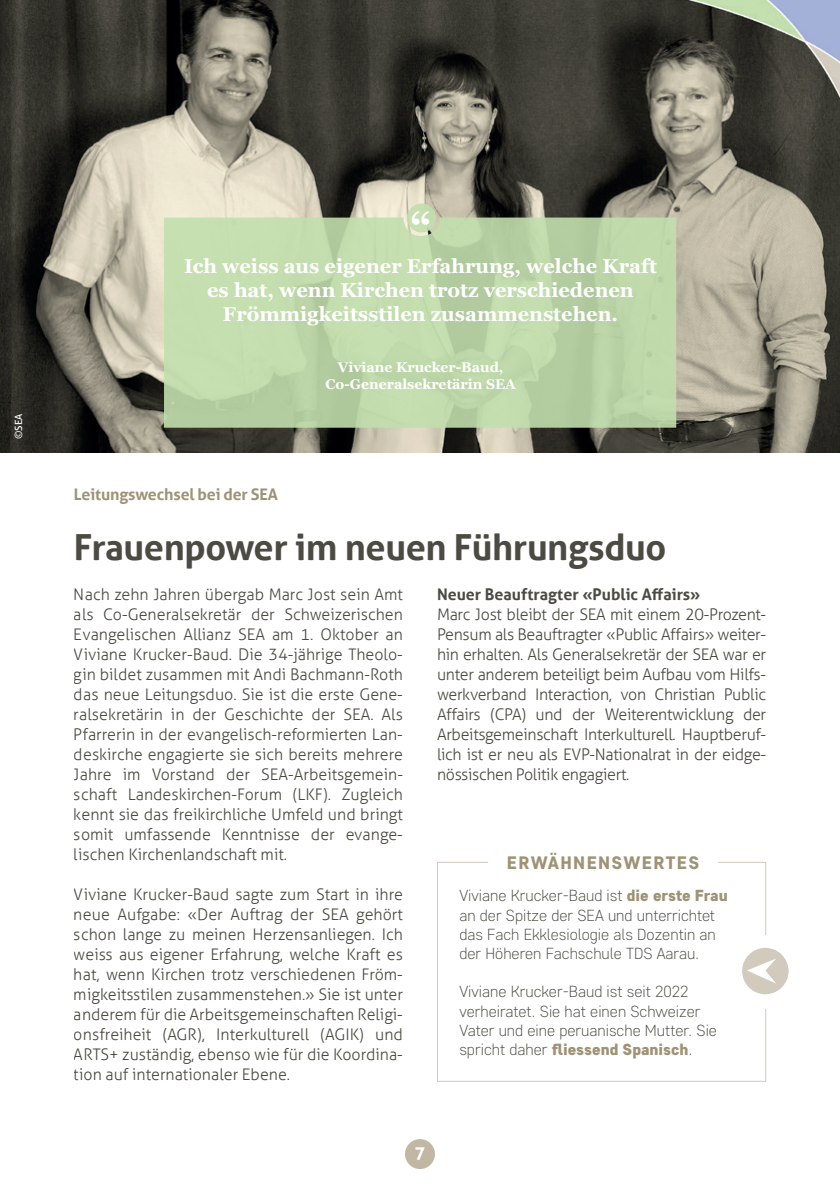
<style>
.page{position:relative;width:840px;height:1191px;background:#fff}
.page>*{position:absolute;margin:0;border:0;box-sizing:border-box;transform-origin:0 0}
.t1{font:700 40px "Georgia";color:#fff}
.t2{font:700 36px "Aller";letter-spacing:-.01em;color:#4c4b43}
.t3{font:700 20px/24px "Georgia";color:#fff;text-align:center}
.t4{font:800 18px "Core Sans D65";letter-spacing:.075em;color:#9f9376}
.t5{font:700 18px "Aller";color:#fff}
.t6{font:300 16px/20px "Aller";color:#4c4b43;text-align:justify}
.t7{font:300 16px/19.2px "Core Sans D25";color:#4c4b43}
.t8{font:700 16px "Aller";color:#4c4b43}
.t9{font:900 16px "Core Sans D75";color:#9f9376}
.t10{font:700 16px "Aller";letter-spacing:-.01em;color:#9f9376}
.t11{font:700 14px/16.8px "Georgia";color:#fff;text-align:center}
.t12{font:10px "Aller";color:#fff}
.s1{font-family:"Core Sans D75";font-weight:900;color:#9f9376}
.s2{font-family:"Core Sans D25";font-weight:300;color:#4c4b43}
</style>
<div class="page">
<div style="left:405px;top:1139px;width:29px;height:30px;background:#c1b7a3;border-radius:50%"></div>
<img style="left:0;top:0;width:839px;height:453px">
<div style="left:437px;top:862px;width:328px;height:219px;border:1px solid #d2cbbd"></div>
<div style="left:760px;top:934px;width:10px;height:74px;background:#fff"></div>
<div style="left:741px;top:948px;width:47px;height:46px;background:#d2cbbd;border-radius:50%"></div>
<svg style="left:747px;top:959px;width:28px;height:24px"></svg>
<div style="left:488px;top:856px;width:229px;height:13px;background:#fff"></div>
<svg style="left:164px;top:217px;width:511px;height:211px;background:#bdd6a9"></svg>
<div style="left:407px;top:203px;width:29px;height:29px;background:#c2dfae;border-radius:50%"></div>
<p class="t12" style="left:12px;top:439px;width:27px;rotate:-90deg">©SEA</p>
<h1 class="t1" style="left:410px;top:201px;width:22px">“</h1>
<p class="t3" style="left:184px;top:254px;width:474px">Ich weiss aus eigener Erfahrung, welche Kraft es hat, wenn Kirchen trotz verschiedenen<br>Frömmigkeitsstilen zusammenstehen.</p>
<p class="t11" style="left:325px;top:358px;width:192px">Viviane Krucker-Baud,<br>Co-Generalsekretärin SEA</p>
<p class="t10" style="left:74px;top:484px;width:206px">Leitungswechsel bei der SEA</p>
<h2 class="t2" style="left:74px;top:525px;width:593px">Frauenpower im neuen Führungsduo</h2>
<p class="t6" style="left:74px;top:584px;width:330px">Nach zehn Jahren übergab Marc Jost sein Amt als Co-Generalsekretär der Schweizerischen Evangelischen Allianz SEA am 1. Oktober an Viviane Krucker-Baud. Die 34-jährige Theolo&shy;gin bildet zusammen mit Andi Bachmann-Roth das neue Leitungsduo. Sie ist die erste Gene&shy;ralsekretärin in der Geschichte der SEA. Als Pfarrerin in der evangelisch-reformierten Lan&shy;deskirche engagierte sie sich bereits mehrere Jahre im Vorstand der SEA-Arbeitsgemein&shy;schaft Landeskirchen-Forum (LKF). Zugleich kennt sie das freikirchliche Umfeld und bringt somit umfassende Kenntnisse der evange&shy;lischen Kirchenlandschaft mit.</p>
<p class="t6" style="left:74px;top:884px;width:330px">Viviane Krucker-Baud sagte zum Start in ihre neue Aufgabe: «Der Auftrag der SEA gehört schon lange zu meinen Herzensanliegen. Ich weiss aus eigener Erfahrung, welche Kraft es hat, wenn Kirchen trotz verschiedenen Fröm&shy;migkeitsstilen zusammenstehen.» Sie ist unter anderem für die Arbeitsgemeinschaften Religi&shy;onsfreiheit (AGR), Interkulturell (AGIK) und ARTS+ zuständig, ebenso wie für die Koordina&shy;tion auf internationaler Ebene.</p>
<p class="t8" style="left:437px;top:584px;width:265px">Neuer Beauftragter «Public Affairs»</p>
<p class="t6" style="left:437px;top:604px;width:330px">Marc Jost bleibt der SEA mit einem 20-Prozent-Pensum als Beauftragter «Public Affairs» weiter&shy;hin erhalten. Als Generalsekretär der SEA war er unter anderem beteiligt beim Aufbau vom Hilfs&shy;werkverband Interaction, von Christian Public Affairs (CPA) und der Weiterentwicklung der Arbeitsgemeinschaft Interkulturell. Hauptberuf&shy;lich ist er neu als EVP-Nationalrat in der eidge&shy;nössischen Politik engagiert.</p>
<p class="t4" style="left:506px;top:851px;width:194px">ERWÄHNENSWERTES</p>
<p class="t7" style="left:459px;top:885px;width:270px">Viviane Krucker-Baud ist <span class="s1">die erste Frau </span>an der Spitze der SEA und unterrichtet das Fach Ekklesiologie als Dozentin an der Höheren Fachschule TDS Aarau.</p>
<p class="t7" style="left:459px;top:981px;width:259px">Viviane Krucker-Baud ist seit 2022 verheiratet. Sie hat einen Schweizer<br>Vater und eine peruanische Mutter. Sie</p>
<p class="t9" style="left:459px;top:1038px;width:235px"><span class="s2">spricht daher</span> fliessend Spanisch<span class="s2">.</span></p>
<p class="t5" style="left:414px;top:1143px;width:12px">7</p>
</div>
